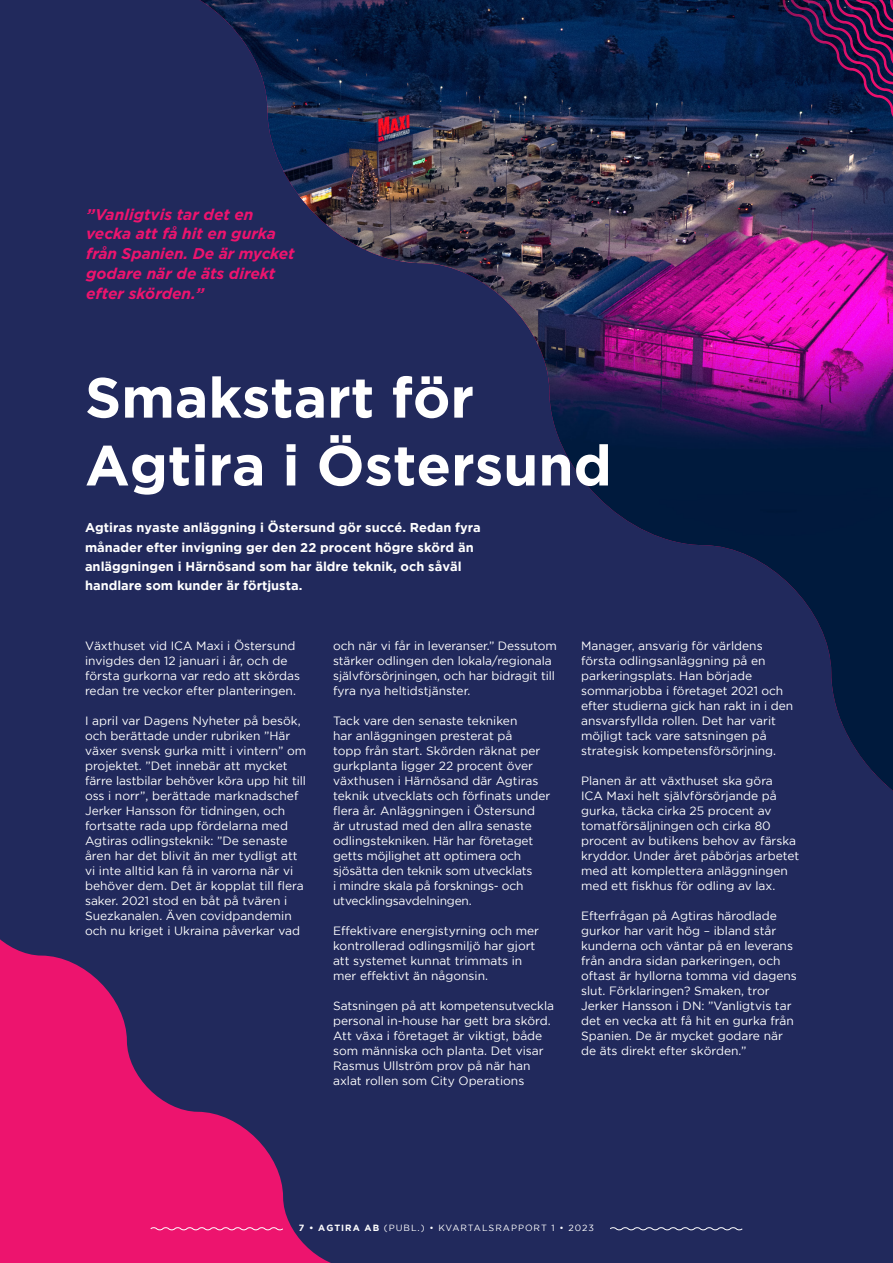
<style>
.page{position:relative;width:893px;height:1263px;background:#21295c}
.page>*{position:absolute;margin:0;border:0;box-sizing:border-box;transform-origin:0 0}
.Rubrik_H1{font:700 56.55px "Gotham";color:#fff}
.ingress{font:700 42.75px "Gotham";color:#fff}
.brödtext_TEXT{font:italic 700 15.45px/19.8px "Gotham";color:#ed146e}
.brödtext_TEXT-2{font:700 12.9px/19.4px "Gotham";color:#fff}
.brödtext_TEXT-3{font:12px/15px "Gotham";color:#fff}
.t1{font:9px "Gotham";letter-spacing:.11em;color:#fff}
.s1{font-weight:700}
</style>
<div class="page">
<div style="left:0;top:818px;width:151px;height:38px;background:#21295c"></div>
<svg style="left:0;top:856px;width:416px;height:407px;background:#742063"></svg>
<div style="left:151px;top:725px;width:742px;height:204px;background:#21295c"></div>
<div style="left:200px;top:725px;width:693px;height:66px;background:#21295c"></div>
<img style="left:151px;top:0;width:742px;height:725px">
<svg style="left:761px;top:0;width:132px;height:128px;background:#1e1a47"></svg>
<svg style="left:150px;top:1226px;width:134px;height:5px"></svg>
<svg style="left:609px;top:1226px;width:134px;height:5px"></svg>
<p class="brödtext_TEXT" style="left:86px;top:204px;width:210px">”Vanligtvis tar det en vecka att få hit en gurka från Spanien. De är mycket godare när de äts direkt efter skörden.”</p>
<p class="Rubrik_H1" style="left:85px;top:365px;width:391px">Smakstart för</p>
<p class="Rubrik_H1" style="left:85px;top:433px;width:528px">Agtira i Östersund</p>
<p class="brödtext_TEXT-2" style="left:85px;top:518px;width:397px">Agtiras nyaste anläggning i Östersund gör succé. Redan fyra månader efter invigning ger den 22 procent högre skörd än anläggningen i Härnösand som har äldre teknik, och såväl handlare som kunder är förtjusta.</p>
<p class="ingress" style="left:295px;top:526px;width:253px">At vero eos</p>
<p class="brödtext_TEXT-3" style="left:85px;top:638px;width:216px">Växthuset vid ICA Maxi i Östersund invigdes den 12 januari i år, och de första gurkorna var redo att skördas redan tre veckor efter planteringen.</p>
<p class="brödtext_TEXT-3" style="left:85px;top:713px;width:223px">I april var Dagens Nyheter på besök, och berättade under rubriken ”Här växer svensk gurka mitt i vintern” om projektet. ”Det innebär att mycket färre lastbilar behöver köra upp hit till oss i norr”, berättade marknadschef Jerker Hansson för tidningen, och fortsatte rada upp fördelarna med Agtiras odlingsteknik: ”De senaste åren har det blivit än mer tydligt att vi inte alltid kan få in varorna när vi behöver dem. Det är kopplat till flera saker. 2021 stod en båt på tvären i Suezkanalen. Även covidpandemin och nu kriget i Ukraina påverkar vad</p>
<p class="brödtext_TEXT-3" style="left:333px;top:638px;width:225px">och när vi får in leveranser.” Dessutom stärker odlingen den lokala/regionala självförsörjningen, och har bidragit till fyra nya heltidstjänster.</p>
<p class="brödtext_TEXT-3" style="left:333px;top:713px;width:219px">Tack vare den senaste tekniken<br>har anläggningen presterat på<br>topp från start. Skörden räknat per gurkplanta ligger 22 procent över växthusen i Härnösand där Agtiras teknik utvecklats och förfinats under flera år. Anläggningen i Östersund<br>är utrustad med den allra senaste odlingstekniken. Här har företaget getts möjlighet att optimera och sjösätta den teknik som utvecklats<br>i mindre skala på forsknings- och utvecklingsavdelningen.</p>
<p class="brödtext_TEXT-3" style="left:333px;top:923px;width:208px">Effektivare energistyrning och mer kontrollerad odlingsmiljö har gjort att systemet kunnat trimmats in mer effektivt än någonsin.</p>
<p class="brödtext_TEXT-3" style="left:333px;top:998px;width:222px">Satsningen på att kompetensutveckla personal in-house har gett bra skörd.<br>Att växa i företaget är viktigt, både som människa och planta. Det visar Rasmus Ullström prov på när han axlat rollen som City Operations</p>
<p class="brödtext_TEXT-3" style="left:581px;top:638px;width:213px">Manager, ansvarig för världens första odlingsanläggning på en parkeringsplats. Han började sommarjobba i företaget 2021 och efter studierna gick han rakt in i den ansvarsfyllda rollen. Det har varit möjligt tack vare satsningen på strategisk kompetensförsörjning.</p>
<p class="brödtext_TEXT-3" style="left:581px;top:773px;width:220px">Planen är att växthuset ska göra<br>ICA Maxi helt självförsörjande på gurka, täcka cirka 25 procent av tomatförsäljningen och cirka 80 procent av butikens behov av färska kryddor. Under året påbörjas arbetet med att komplettera anläggningen med ett fiskhus för odling av lax.</p>
<p class="brödtext_TEXT-3" style="left:581px;top:908px;width:217px">Efterfrågan på Agtiras härodlade gurkor har varit hög – ibland står kunderna och väntar på en leverans från andra sidan parkeringen, och oftast är hyllorna tomma vid dagens slut. Förklaringen? Smaken, tror Jerker Hansson i DN: ”Vanligtvis tar det en vecka att få hit en gurka från Spanien. De är mycket godare när de äts direkt efter skörden.”</p>
<p class="t1" style="left:299px;top:1223px;width:297px"><span class="s1">7 • AGTIRA AB</span> (PUBL.) • KVARTALSRAPPORT 1 • 2023</p>
</div>
